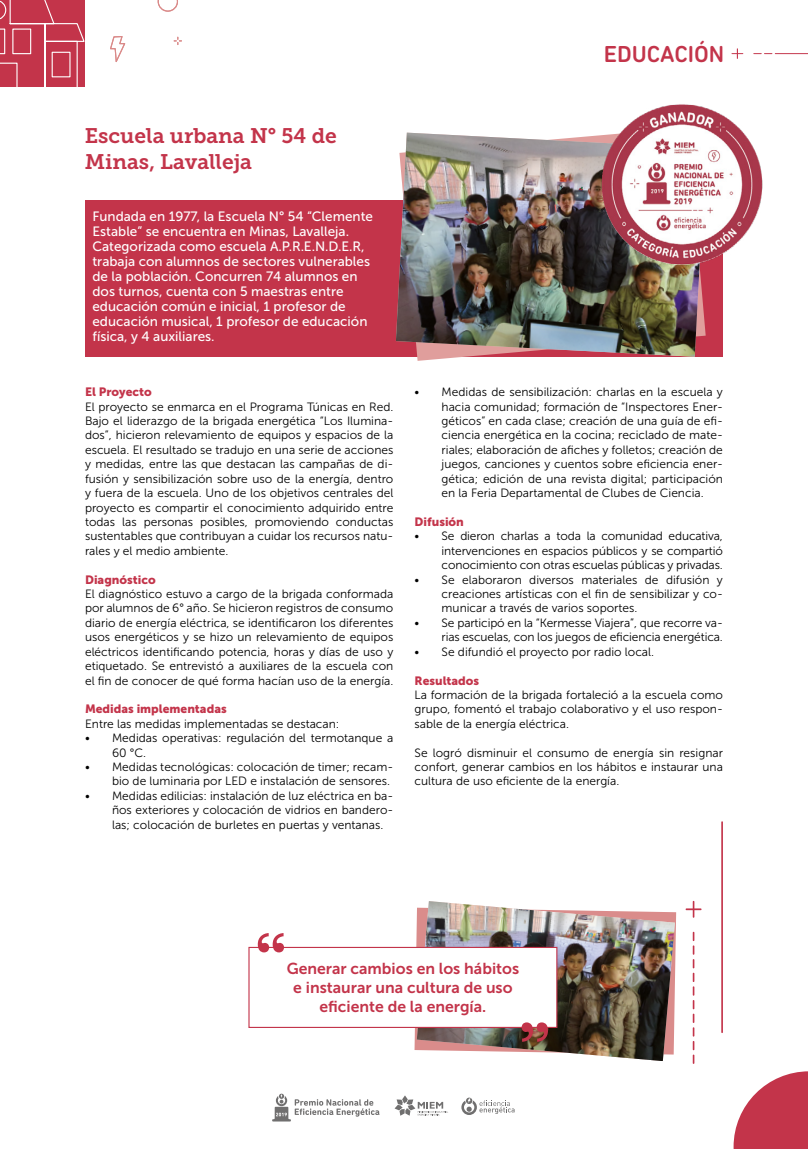
<style>
.page{position:relative;width:808px;height:1149px;background:#fff}
.page>*{position:absolute;margin:0;border:0;box-sizing:border-box;transform-origin:0 0}
.t1{font:500 23.55px "DIN Next Rounded LT Pro";color:#c3344a}
.t2{font:21px/25.2px "Museo Slab 700";color:#c3344a}
.t3{font:15.75px/18.9px "Museo Sans 700";color:#c3344a;text-align:center}
.t4{font:13.5px/15px "Museo Sans 500";color:#fff}
.t5{font:12px/14.4px "Museo Sans 300";color:#000;text-align:justify}
.t6{font:12px "Museo Sans 900";color:#c3344a}
</style>
<div class="page">
<svg style="left:461px;top:1097px;width:53px;height:17px"></svg>
<svg style="left:395px;top:1095px;width:53px;height:20px"></svg>
<svg style="left:272px;top:1093px;width:107px;height:28px"></svg>
<svg style="left:733px;top:1071px;width:75px;height:77px"></svg>
<div style="left:85px;top:200px;width:638px;height:156px;background:#c3344a"></div>
<svg style="left:686px;top:900px;width:15px;height:17px"></svg>
<svg style="left:693px;top:931px;width:1px;height:132px"></svg>
<hr style="left:721px;top:821px;width:2px;height:211px;background:#c3344a">
<svg style="left:158px;top:0;width:20px;height:12px"></svg>
<svg style="left:110px;top:36px;width:16px;height:26px"></svg>
<svg style="left:174px;top:37px;width:7px;height:8px"></svg>
<svg style="left:399px;top:132px;width:307px;height:229px"></svg>
<img style="left:396px;top:133px;width:310px;height:223px">
<svg style="left:731px;top:48px;width:77px;height:11px"></svg>
<img style="left:417px;top:901px;width:258px;height:159px">
<svg style="left:0;top:0;width:85px;height:87px;background:#c8465a"></svg>
<div style="left:248px;top:946px;width:309px;height:81px;background:#fff;border:1px solid #c3344a"></div>
<svg style="left:522px;top:1022px;width:26px;height:19px"></svg>
<svg style="left:258px;top:933px;width:26px;height:19px"></svg>
<img style="left:597px;top:104px;width:166px;height:164px">
<h1 class="t1" style="left:604px;top:41px;width:122px">EDUCACIÓN</h1>
<h2 class="t2" style="left:85px;top:124px;width:254px">Escuela urbana N° 54 de<br>Minas, Lavalleja</h2>
<p class="t4" style="left:92px;top:208px;width:282px">Fundada en 1977, la Escuela N° 54 “Clemente Estable” se encuentra en Minas, Lavalleja.<br>Categorizada como escuela A.P.R.E.N.D.E.R, trabaja con alumnos de sectores vulnerables de la población. Concurren 74 alumnos en dos turnos, cuenta con 5 maestras entre educación común e inicial, 1 profesor de educación musical, 1 profesor de educación física, y 4 auxiliares.</p>
<p class="t6" style="left:85px;top:385px;width:68px">El Proyecto</p>
<p class="t5" style="left:85px;top:399px;width:310px">El proyecto se enmarca en el Programa Túnicas en Red.<br>Bajo el liderazgo de la brigada energética “Los Ilumina&shy;dos”, hicieron relevamiento de equipos y espacios de la escuela. El resultado se tradujo en una serie de acciones y medidas, entre las que destacan las campañas de di&shy;fusión y sensibilización sobre uso de la energía, dentro y fuera de la escuela. Uno de los objetivos centrales del proyecto es compartir el conocimiento adquirido entre todas las personas posibles, promoviendo conductas sustentables que contribuyan a cuidar los recursos natu&shy;rales y el medio ambiente.</p>
<p class="t6" style="left:85px;top:572px;width:72px">Diagnóstico</p>
<p class="t5" style="left:85px;top:586px;width:310px">El diagnóstico estuvo a cargo de la brigada conformada por alumnos de 6° año. Se hicieron registros de consumo diario de energía eléctrica, se identificaron los diferentes usos energéticos y se hizo un relevamiento de equipos eléctricos identificando potencia, horas y días de uso y etiquetado. Se entrevistó a auxiliares de la escuela con el fin de conocer de qué forma hacían uso de la energía.</p>
<p class="t6" style="left:85px;top:702px;width:143px">Medidas implementadas</p>
<p class="t5" style="left:85px;top:716px;width:256px">Entre las medidas implementadas se destacan:</p>
<p class="t5" style="left:112px;top:730px;width:283px;text-indent:-27px">• Medidas operativas: regulación del termotanque a<br>60 °C.</p>
<p class="t5" style="left:85px;top:759px;width:310px;text-align:right">• Medidas tecnológicas: colocación de timer; recam&shy;bio de luminaria por LED e instalación de sensores.</p>
<p class="t5" style="left:112px;top:788px;width:283px;text-indent:-27px">• Medidas edilicias: instalación de luz eléctrica en ba&shy;ños exteriores y colocación de vidrios en bandero&shy;las; colocación de burletes en puertas y ventanas.</p>
<p class="t5" style="left:442px;top:385px;width:283px;text-indent:-27px">• Medidas de sensibilización: charlas en la escuela y hacia comunidad; formación de “Inspectores Ener&shy;géticos” en cada clase; creación de una guía de efi&shy;ciencia energética en la cocina; reciclado de mate&shy;riales; elaboración de afiches y folletos; creación de juegos, canciones y cuentos sobre eficiencia ener&shy;gética; edición de una revista digital; participación en la Feria Departamental de Clubes de Ciencia.</p>
<p class="t6" style="left:415px;top:515px;width:51px">Difusión</p>
<p class="t5" style="left:442px;top:529px;width:283px;text-indent:-27px">• Se dieron charlas a toda la comunidad educativa, intervenciones en espacios públicos y se compartió conocimiento con otras escuelas públicas y privadas.</p>
<p class="t5" style="left:442px;top:572px;width:283px;text-indent:-27px">• Se elaboraron diversos materiales de difusión y creaciones artísticas con el fin de sensibilizar y co&shy;municar a través de varios soportes.</p>
<p class="t5" style="left:415px;top:615px;width:310px;text-align:right">• Se participó en la “Kermesse Viajera”, que recorre va&shy;rias escuelas, con los juegos de eficiencia energética.</p>
<p class="t5" style="left:415px;top:644px;width:241px">• Se difundió el proyecto por radio local.</p>
<p class="t6" style="left:415px;top:673px;width:66px">Resultados</p>
<p class="t5" style="left:415px;top:687px;width:310px">La formación de la brigada fortaleció a la escuela como grupo, fomentó el trabajo colaborativo y el uso respon&shy;sable de la energía eléctrica.</p>
<p class="t5" style="left:415px;top:745px;width:310px">Se logró disminuir el consumo de energía sin resignar confort, generar cambios en los hábitos e instaurar una cultura de uso eficiente de la energía.</p>
<h3 class="t3" style="left:287px;top:959px;width:234px">Generar cambios en los hábitos e instaurar una cultura de uso eficiente de la energía.</h3>
</div>
